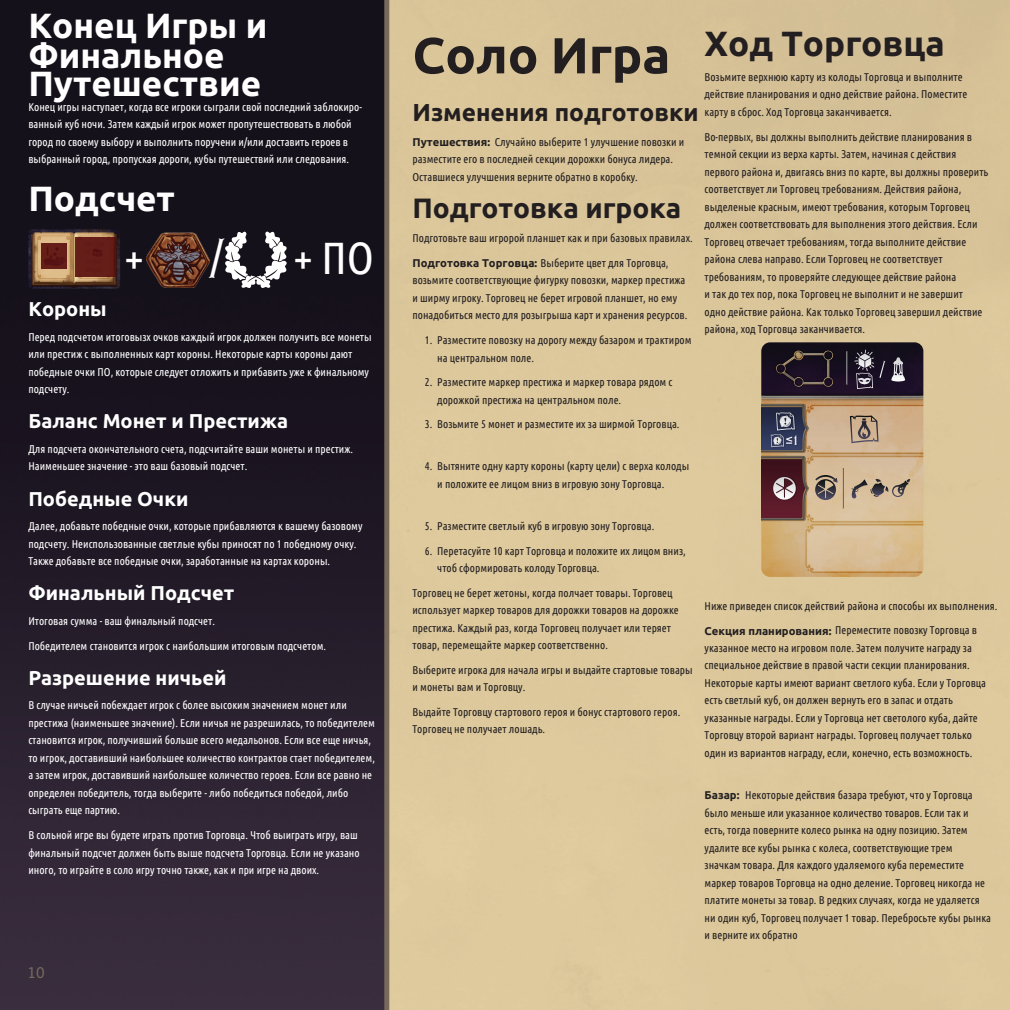
<style>
.page{position:relative;width:1010px;height:1010px;background:#fff}
.page>*{position:absolute;margin:0;border:0;box-sizing:border-box;transform-origin:0 0}
.t1{font:700 50.62px "Ubuntu";letter-spacing:.005em;color:#231f20}
.t2{font:45px "Ubuntu Condensed";color:#fff}
.t3{font:45px "Herschel Whole";color:#fff}
.t4{font:700 35px/29.1px "Ubuntu";letter-spacing:.005em;color:#fff}
.t5{font:700 35px "Ubuntu";letter-spacing:.005em;color:#231f20}
.t6{font:700 28px "Ubuntu";letter-spacing:.005em;color:#231f20}
.t7{font:700 24.5px "Ubuntu";letter-spacing:.005em;color:#231f20}
.t8{font:700 20px "Ubuntu";letter-spacing:.005em;color:#fff}
.t9{font:15px "Trade Gothic Next LT Pro";color:#776a5c}
.t10{font:13.62px "Herschel Creamline";color:#fff}
.t11{font:11.25px/17.5px "Ubuntu Condensed";letter-spacing:.005em;color:#231f20}
.t12{font:11.25px/17.5px "Ubuntu Condensed";letter-spacing:.005em;color:#fff}
.s1{font-family:"Ubuntu";font-weight:700}
</style>
<div class="page">
<img style="left:0;top:0;width:384px;height:1010px">
<svg style="left:28px;top:229px;width:92px;height:60px;background:#764736"></svg>
<img style="left:147px;top:232px;width:62px;height:56px">
<svg style="left:223px;top:232px;width:65px;height:56px"></svg>
<div style="left:384px;top:0;width:5px;height:1010px;background:#776a5c"></div>
<svg style="left:761px;top:342px;width:162px;height:235px;background:#947c69"></svg>
<h3 class="t4" style="left:28px;top:10px;width:240px">Конец Игры и<br>Финальное<br>Путешествие</h3>
<p class="t12" style="left:28px;top:98px;width:335px">Конец игры наступает, когда все игроки сыграли свой последний заблокиро&shy;ванный куб ночи. Затем каждый игрок может пропутешествовать в любой город по своему выбору и выполнить поручени и/или доставить героев в выбранный город, пропуская дороги, кубы путешествий или следования.</p>
<h3 class="t4" style="left:28px;top:184px;width:148px">Подсчет</h3>
<h2 class="t2" style="left:125px;top:232px;width:21px">+</h2>
<h2 class="t3" style="left:211px;top:232px;width:14px">/</h2>
<h2 class="t2" style="left:293px;top:232px;width:82px">+ПО</h2>
<h3 class="t8" style="left:28px;top:297px;width:80px">Короны</h3>
<p class="t12" style="left:28px;top:328px;width:345px">Перед подсчетом итоговызх очков каждый игрок должен получить все монеты или престиж с выполненных карт короны. Некоторые карты короны дают победные очки ПО, которые следует отложить и прибавить уже к финальному подсчету.</p>
<h3 class="t8" style="left:28px;top:410px;width:261px">Баланс Монет и Престижа</h3>
<p class="t12" style="left:28px;top:440px;width:326px">Для подсчета окончательного счета, подсчитайте ваши монеты и престиж.<br>Наименьшее значение - это ваш базовый подсчет.</p>
<h3 class="t8" style="left:28px;top:487px;width:161px">Победные Очки</h3>
<p class="t12" style="left:28px;top:517px;width:336px">Далее, добавьте победные очки, которые прибавляются к вашему базовому подсчету. Неиспользованные светлые кубы приносят по 1 победному очку.<br>Также добавьте все победные очки, заработанные на картах короны.</p>
<h3 class="t8" style="left:28px;top:582px;width:207px">Финальный Подсчет</h3>
<p class="t12" style="left:28px;top:608px;width:299px;line-height:24.6px">Итоговая сумма - ваш финальный подсчет.<br>Победителем становится игрок с наибольшим итоговым подсчетом.</p>
<h3 class="t8" style="left:28px;top:666px;width:200px">Разрешение ничьей</h3>
<p class="t12" style="left:28px;top:696px;width:348px">В случае ничьей побеждает игрок с более высоким значением монет или престижа (наименьшее значение). Если ничья не разрешилась, то победителем становится игрок, получивший больше всего медальонов. Если все еще ничья, то игрок, доставивший наибольшее количество контрактов стает победителем, а затем игрок, доставивший наибольшее количество героев. Если все равно не определен победитель, тогда выберите - либо победиться победой, либо сыграть еще партию.</p>
<p class="t12" style="left:28px;top:826px;width:333px">В сольной игре вы будете играть против Торговца. Чтоб выиграть игру, ваш финальный подсчет должен быть выше подсчета Торговца. Если не указано иного, то играйте в соло игру точно также, как и при игре на двоих.</p>
<h3 class="t9" style="left:28px;top:962px;width:19px">10</h3>
<h3 class="t5" style="left:704px;top:24px;width:242px">Ход Торговца</h3>
<p class="t11" style="left:704px;top:68px;width:264px">Возьмите верхнюю карту из колоды Торговца и выполните действие планирования и одно действие района. Поместите карту в сброс. Ход Торговца заканчивается.</p>
<p class="t11" style="left:704px;top:128px;width:285px">Во-первых, вы должны выполнить действие планирования в темной секции из верха карты. Затем, начиная с действия первого района и, двигаясь вниз по карте, вы должны проверить соответствует ли Торговец требованиям. Действия района, выделеные красным, имеют требования, которым Торговец должен соответствовать для выполнения этого действия. Если Торговец отвечает требованиям, тогда выполните действие района слева направо. Если Торговец не соответствует требованиям, то проверяйте следующее действие района<br>и так до тех пор, пока Торговец не выполнит и не завершит<br>одно действие района. Как только Торговец завершил действие района, ход Торговца заканчивается.</p>
<h1 class="t1" style="left:412px;top:26px;width:259px">Соло Игра</h1>
<h3 class="t7" style="left:412px;top:98px;width:287px">Изменения подготовки</h3>
<p class="t11" style="left:412px;top:133px;width:273px"><span class="s1">Путешествия:</span> Случайно выберите 1 улучшение повозки и разместите его в последней секции дорожки бонуса лидера.<br>Оставшиеся улучшения верните обратно в коробку.</p>
<h3 class="t6" style="left:412px;top:192px;width:270px">Подготовка игрока</h3>
<p class="t11" style="left:412px;top:226px;width:282px;line-height:24.6px">Подготовьте ваш игророй планшет как и при базовых правилах.<br><span class="s1">Подготовка Торговца:</span> Выберите цвет для Торговца,</p>
<p class="t11" style="left:412px;top:271px;width:276px">возьмите соответствующие фигурку повозки, маркер престижа и ширму игроку. Торговец не берет игровой планшет, но ему понадобиться место для розыгрыша карт и хранения ресурсов.</p>
<p class="t11" style="left:437px;top:331px;width:256px;text-indent:-12px">1. Разместите повозку на дорогу между базаром и трактиром на центральном поле.</p>
<p class="t11" style="left:437px;top:373px;width:237px;text-indent:-12px">2. Разместите маркер престижа и маркер товара рядом с дорожкой престижа на центральном поле.</p>
<p class="t11" style="left:425px;top:415px;width:256px">3. Возьмите 5 монет и разместите их за ширмой Торговца.</p>
<p class="t11" style="left:437px;top:457px;width:253px;text-indent:-12px">4. Вытяните одну карту короны (карту цели) с верха колоды и положите ее лицом вниз в игровую зону Торговца.</p>
<p class="t11" style="left:425px;top:517px;width:231px">5. Разместите светлый куб в игровую зону Торговца.</p>
<p class="t11" style="left:437px;top:542px;width:250px;text-indent:-12px">6. Перетасуйте 10 карт Торговца и положите их лицом вниз, чтоб сформировать колоду Торговца.</p>
<p class="t11" style="left:412px;top:584px;width:268px">Торговец не берет жетоны, когда полчает товары. Торговец использует маркер товаров для дорожки товаров на дорожке престижа. Каждый раз, когда Торговец получает или теряет товар, перемещайте маркер соответственно.</p>
<p class="t11" style="left:412px;top:661px;width:282px">Выберите игрока для начала игры и выдайте стартовые товары и монеты вам и Торговцу.</p>
<p class="t11" style="left:412px;top:703px;width:269px">Выдайте Торговцу стартового героя и бонус стартового героя.<br>Торговец не получает лошадь.</p>
<p class="t10" style="left:786px;top:433px;width:13px">≤ 1</p>
<p class="t11" style="left:704px;top:593px;width:294px;line-height:24.6px">Ниже приведен список действий района и способы их выполнения.<br><span class="s1">Секция планирования:</span> Переместите повозку Торговца в</p>
<p class="t11" style="left:704px;top:639px;width:283px">указанное место на игровом поле. Затем получите награду за специальное действие в правой части секции планирования.<br>Некоторые карты имеют вариант светлого куба. Если у Торговца есть светлый куб, он должен вернуть его в запас и отдать указанные награды. Если у Торговца нет светолого куба, дайте Торговцу второй вариант награды. Торговец получает только один из вариантов награду, если, конечно, есть возможность.</p>
<p class="t11" style="left:704px;top:786px;width:288px"><span class="s1">Базар:</span> Некоторые действия базара требуют, что у Торговца было меньше или указанное количество товаров. Если так и есть, тогда поверните колесо рынка на одну позицию. Затем удалите все кубы рынка с колеса, соответствующие трем значкам товара. Для каждого удаляемого куба переместите маркер товаров Торговца на одно деление. Торговец никогда не платите монеты за товар. В редких случаях, когда не удаляется ни один куб, Торговец получает 1 товар. Перебросьте кубы рынка и верните их обратно</p>
</div>
